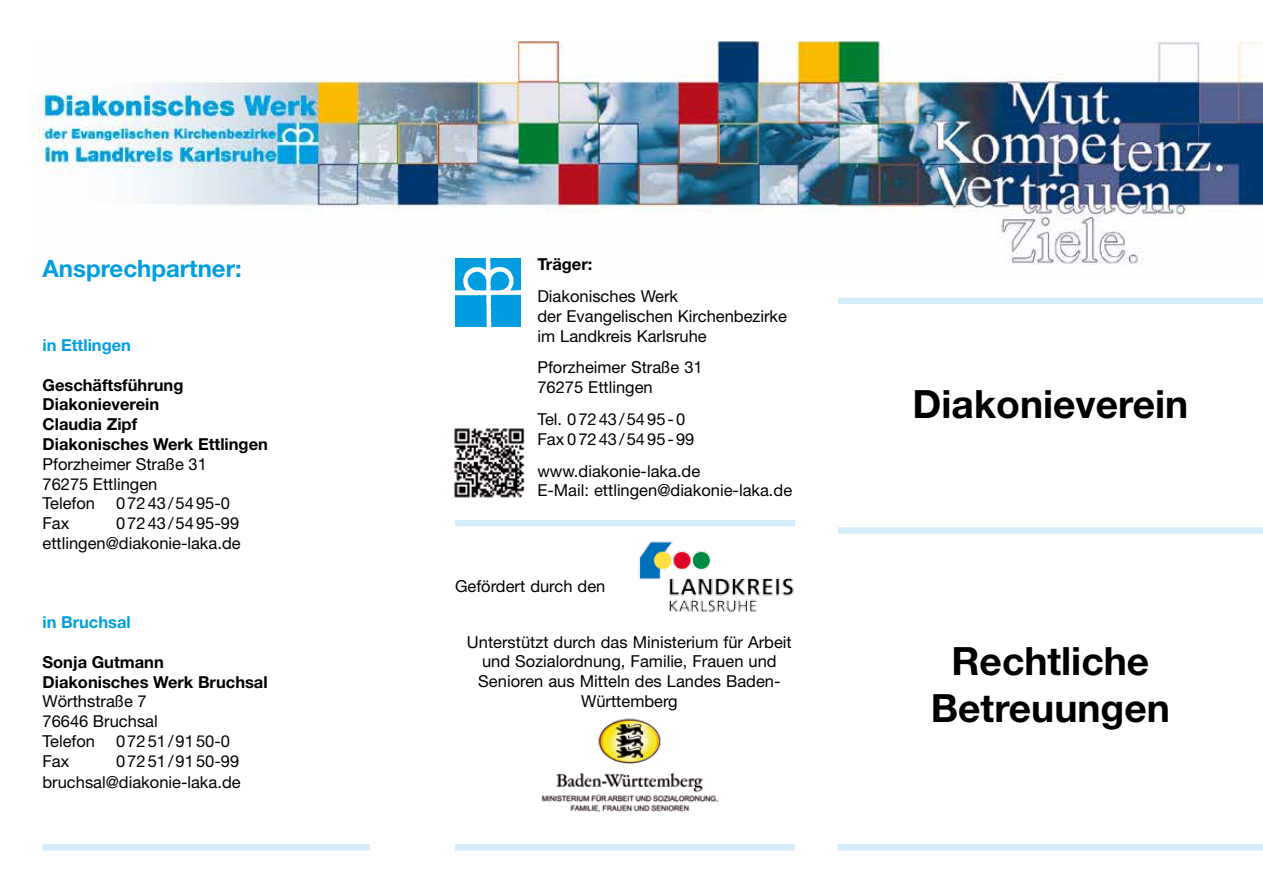
<style>
.page{position:relative;width:1263px;height:893px;background:#fff}
.page>*{position:absolute;margin:0;border:0;box-sizing:border-box;transform-origin:0 0}
.t1{font:700 39px/46.8px "Helvetica Neue";color:#000;text-align:center}
.t2{font:700 24px "Helvetica Neue";color:#009ee0}
.t3{font:16.5px/19.8px "Helvetica Neue";color:#000}
.t4{font:700 16.5px/19.8px "Helvetica Neue";color:#000}
.t5{font:700 16.5px "Helvetica Neue";color:#009ee0}
</style>
<div class="page">
<img style="left:29px;top:41px;width:1234px;height:224px">
<div style="left:838px;top:844px;width:425px;height:6px;background:#d5edfa"></div>
<div style="left:838px;top:527px;width:425px;height:7px;background:#d5edfa"></div>
<div style="left:838px;top:298px;width:425px;height:6px;background:#d5edfa"></div>
<div style="left:455px;top:844px;width:340px;height:6px;background:#d5edfa"></div>
<div style="left:43px;top:844px;width:327px;height:6px;background:#d5edfa"></div>
<img style="left:455px;top:258px;width:66px;height:69px">
<img style="left:639px;top:541px;width:155px;height:71px">
<div style="left:455px;top:520px;width:340px;height:6px;background:#d5edfa"></div>
<img style="left:454px;top:428px;width:71px;height:70px">
<img style="left:541px;top:718px;width:177px;height:94px">
<h2 class="t2" style="left:43px;top:254px;width:201px">Ansprechpartner:</h2>
<p class="t5" style="left:43px;top:335px;width:90px">in Ettlingen</p>
<p class="t4" style="left:43px;top:374px;width:227px">Geschäftsführung<br>Diakonieverein<br>Claudia Zipf<br>Diakonisches Werk Ettlingen</p>
<p class="t3" style="left:43px;top:454px;width:166px">Pforzheimer Straße 31<br>76275 Ettlingen<br>Telefon</p>
<p class="t3" style="left:116px;top:493px;width:115px">07243/5495-0</p>
<p class="t3" style="left:43px;top:513px;width:200px;text-align:right">07243/5495-99 ettlingen@diakonie-laka.de</p>
<p class="t3" style="left:43px;top:513px;width:28px">Fax</p>
<p class="t5" style="left:43px;top:612px;width:90px">in Bruchsal</p>
<p class="t4" style="left:43px;top:652px;width:227px">Sonja Gutmann<br>Diakonisches Werk Bruchsal</p>
<p class="t3" style="left:43px;top:691px;width:117px">Wörthstraße 7<br>76646 Bruchsal<br>Telefon</p>
<p class="t3" style="left:116px;top:731px;width:115px">07251/9150-0</p>
<p class="t3" style="left:43px;top:750px;width:200px;line-height:21.6px;text-align:right">07251/9150-99 bruchsal@diakonie-laka.de</p>
<p class="t3" style="left:43px;top:751px;width:28px">Fax</p>
<p class="t4" style="left:537px;top:254px;width:57px">Träger:</p>
<p class="t3" style="left:537px;top:286px;width:251px">Diakonisches Werk<br>der Evangelischen Kirchenbezirke im Landkreis Karlsruhe</p>
<p class="t3" style="left:537px;top:357px;width:167px">Pforzheimer Straße 31<br>76275 Ettlingen</p>
<p class="t3" style="left:537px;top:409px;width:159px">Tel. 07243/5495‑0<br>Fax 07243/5495 - 99</p>
<p class="t3" style="left:537px;top:461px;width:256px">www.diakonie-laka.de<br>E-Mail: ettlingen@diakonie-laka.de</p>
<p class="t3" style="left:455px;top:576px;width:152px">Gefördert durch den</p>
<p class="t3" style="left:467px;top:632px;width:326px;text-align:center">Unterstützt durch das Ministerium für Arbeit und Sozialordnung, Familie, Frauen und Senioren aus Mitteln des Landes Baden-Württemberg</p>
<h1 class="t1" style="left:912px;top:380px;width:277px">Diakonieverein</h1>
<h1 class="t1" style="left:931px;top:637px;width:241px">Rechtliche<br>Betreuungen</h1>
</div>
